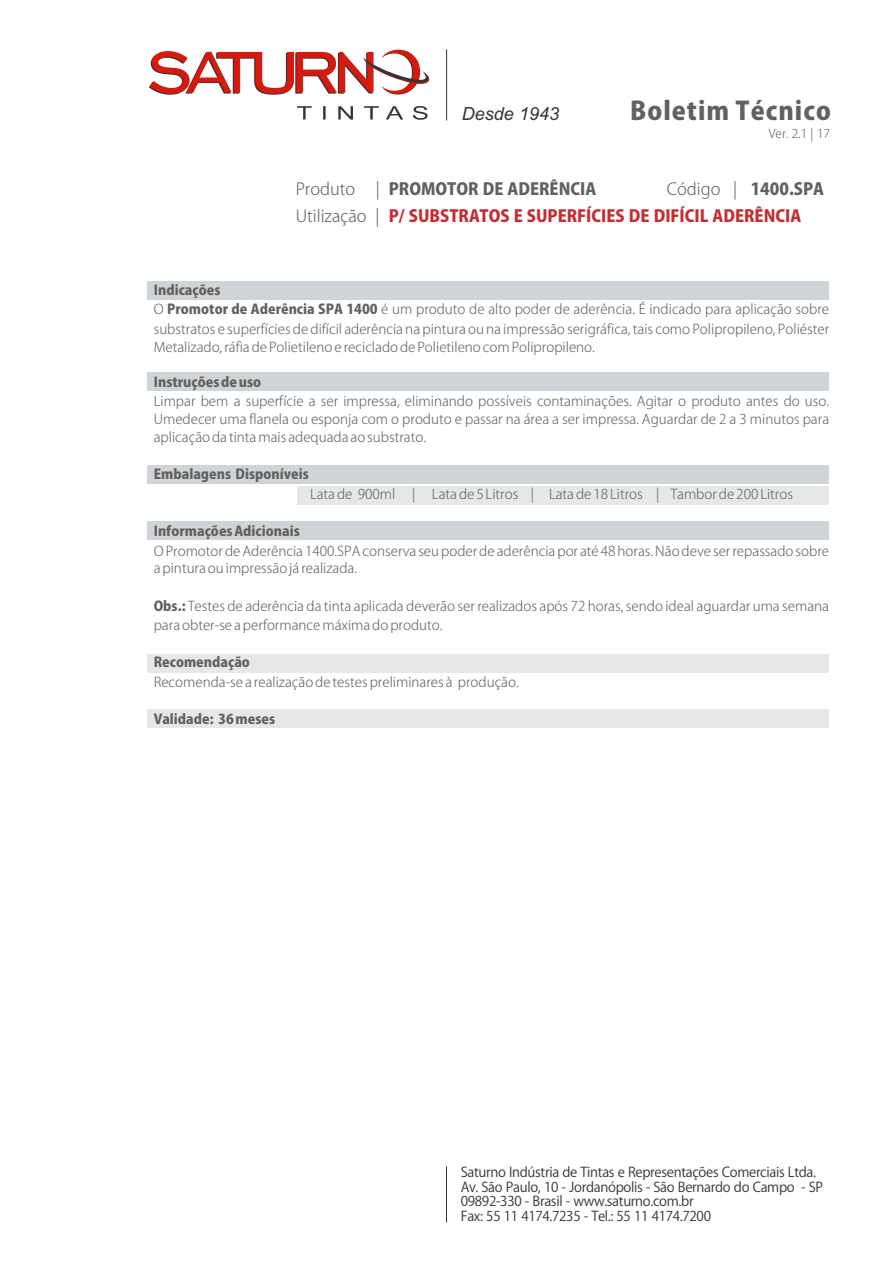
<style>
.page{position:relative;width:893px;height:1263px;background:#fff}
.page>*{position:absolute;margin:0;border:0;box-sizing:border-box;transform-origin:0 0}
.t1{font:800 25.05px "Koz Go Pro";letter-spacing:.04em;color:#616161}
.t2{font:italic 18.15px "Arial";color:#383336}
.t3{font:800 16.5px/26.1px "Koz Go Pro";color:#c42e33}
.t4{font:800 16.5px "Koz Go Pro";color:#616161}
.t5{font:300 13.5px/19.5px "Koz Go Pro";color:#616161}
.t6{font:13.5px/14.5px "Koz Go Pro";letter-spacing:-.025em;color:#383336}
.t7{font:800 13.5px "Koz Go Pro";color:#616161}
.t8{font:300 12px "Koz Go Pro";color:#616161}
.s1{font-weight:300}
.s2{font-weight:300;color:#616161}
.s3{color:#616161}
.s4{font-weight:800}
</style>
<div class="page">
<div style="left:297px;top:486px;width:531px;height:18px;background:#e6e8e8"></div>
<div style="left:148px;top:709px;width:681px;height:19px;background:#e6e8e8"></div>
<div style="left:147px;top:465px;width:681px;height:19px;background:#d1d4d6"></div>
<div style="left:148px;top:654px;width:681px;height:18px;background:#e6e8e8"></div>
<div style="left:147px;top:521px;width:681px;height:19px;background:#d1d4d6"></div>
<div style="left:147px;top:373px;width:681px;height:18px;background:#d1d4d6"></div>
<div style="left:147px;top:281px;width:681px;height:18px;background:#d1d4d6"></div>
<hr style="left:446px;top:1166px;width:1px;height:56px;background:#383336">
<hr style="left:446px;top:49px;width:1px;height:71px;background:#383336">
<svg style="left:297px;top:106px;width:131px;height:14px"></svg>
<svg style="left:149px;top:50px;width:281px;height:45px"></svg>
<h2 class="t2" style="left:462px;top:106px;width:99px">Desde 1943</h2>
<h1 class="t1" style="left:630px;top:98px;width:202px">Boletim Técnico</h1>
<p class="t8" style="left:769px;top:128px;width:63px">Ver. 2.1 | 17</p>
<p class="t4" style="left:296px;top:181px;width:302px"><span class="s1">Produto |</span> PROMOTOR DE ADERÊNCIA</p>
<p class="t3" style="left:296px;top:176px;width:530px;text-indent:371px"><span class="s2">Código |</span> <span class="s3">1400.SPA<br></span><span class="s2">Utilização |</span> P/ SUBSTRATOS E SUPERFÍCIES DE DIFÍCIL ADERÊNCIA</p>
<p class="t5" style="left:154px;top:280px;width:677px"><span class="s4">Indicações<br></span>O <span class="s4">Promotor de Aderência SPA 1400</span> é um produto de alto poder de aderência. É indicado para aplicação sobre substratos e superfícies de difícil aderência na pintura ou na impressão serigráfica, tais como Polipropileno, Poliéster</p>
<p class="t5" style="left:154px;top:337px;width:443px">Metalizado, ráfia de Polietileno e reciclado de Polietileno com Polipropileno.</p>
<p class="t7" style="left:154px;top:375px;width:109px">Instruções de uso</p>
<p class="t5" style="left:154px;top:392px;width:677px;line-height:17.9px;text-align:justify">Limpar bem a superfície a ser impressa, eliminando possíveis contaminações. Agitar o produto antes do uso.<br>Umedecer uma flanela ou esponja com o produto e passar na área a ser impressa. Aguardar de 2 a 3 minutos para aplicação da tinta mais adequada ao substrato.</p>
<p class="t7" style="left:154px;top:467px;width:157px">Embalagens Disponíveis</p>
<p class="t5" style="left:310px;top:484px;width:87px">Lata de 900ml</p>
<p class="t5" style="left:412px;top:484px;width:382px">| Lata de 5 Litros | Lata de 18 Litros | Tambor de 200 Litros</p>
<p class="t7" style="left:154px;top:524px;width:148px">Informações Adicionais</p>
<p class="t5" style="left:154px;top:541px;width:677px;line-height:17.9px">O Promotor de Aderência 1400.SPA conserva seu poder de aderência por até 48 horas. Não deve ser repassado sobre a pintura ou impressão já realizada.</p>
<p class="t5" style="left:154px;top:596px;width:677px"><span class="s4">Obs.:</span> Testes de aderência da tinta aplicada deverão ser realizados após 72 horas, sendo ideal aguardar uma semana para obter-se a performance máxima do produto.</p>
<p class="t7" style="left:154px;top:656px;width:98px">Recomendação</p>
<p class="t5" style="left:154px;top:672px;width:367px">Recomenda-se a realização de testes preliminares à produção.</p>
<p class="t7" style="left:154px;top:712px;width:123px">Validade: 36 meses</p>
<p class="t6" style="left:461px;top:1165px;width:364px">Saturno Indústria de Tintas e Representações Comerciais Ltda.<br>Av. São Paulo, 10 - Jordanópolis - São Bernardo do Campo - SP 09892-330 - Brasil - www.saturno.com.br<br>Fax: 55 11 4174.7235 - Tel.: 55 11 4174.7200</p>
</div>
